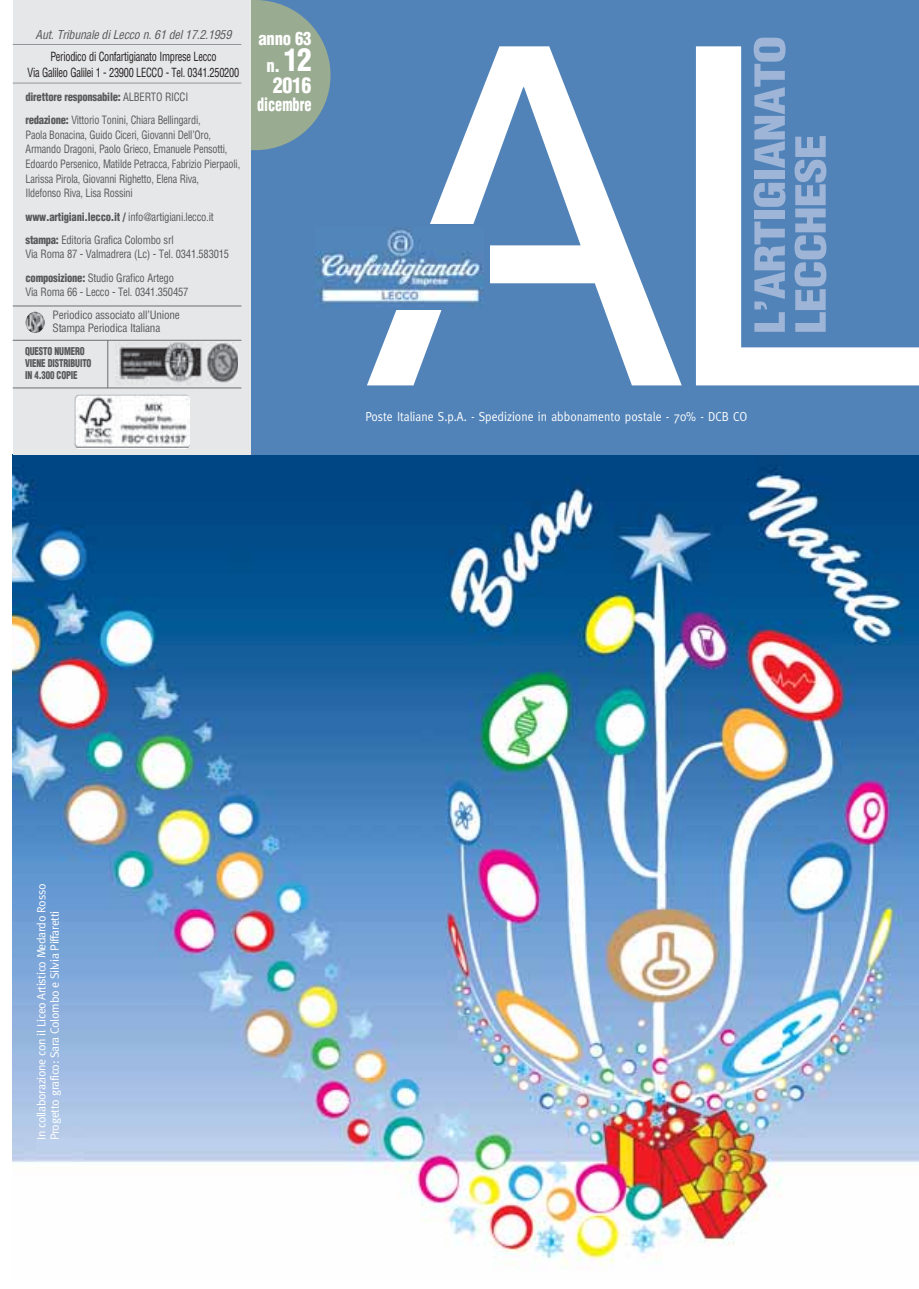
<style>
.page{position:relative;width:919px;height:1289px;background:#fff}
.page>*{position:absolute;margin:0;border:0;box-sizing:border-box;transform-origin:0 0}
.t1{font:474.6px "Helvetica Neue";color:#fff}
.t2{font:900 condensed 40.5px/40.8px "Helvetica";letter-spacing:-.02em;color:#9eb5d7;scale:1.24 1}
.t3{font:900 condensed 21px "Helvetica";color:#fff;scale:.95 1}
.t4{font:900 condensed 18px "Helvetica";color:#fff;scale:.79 1}
.t5{font:900 condensed 17.7px/27.8px "Helvetica";letter-spacing:-.02em;color:#fff;text-align:center;scale:.95 1}
.t6{font:13.05px "Meta";color:#fff;scale:.9 1}
.t7{font:condensed 12.3px/16.5px "Helvetica";letter-spacing:-.025em;color:#231f20;text-align:center;scale:.84 1}
.t8{font:12px/13.5px "Meta";letter-spacing:-.025em;color:#fff}
.t9{font:italic condensed 12px "Helvetica";letter-spacing:-.02em;color:#58595b}
.t10{font:condensed 11.25px/23.2px "Helvetica";letter-spacing:-.02em;color:#58595b;scale:.94 1}
.t11{font:condensed 11.25px/14.7px "Helvetica";letter-spacing:-.02em;color:#58595b;scale:.91 1}
.t12{font:condensed 11.25px "Helvetica";letter-spacing:-.02em;color:#58595b}
.t13{font:900 condensed 10.5px/12px "Helvetica";letter-spacing:-.015em;color:#58595b;scale:.84 1}
.s1{font-weight:900}
.s2{font-size:30.6px}
</style>
<div class="page">
<img style="left:13px;top:454px;width:905px;height:812px">
<div style="left:227px;top:0;width:691px;height:454px;background:#5183b8"></div>
<div style="left:180px;top:0;width:150px;height:150px;background:#99ab91;border-radius:50%"></div>
<div style="left:13px;top:0;width:237px;height:454px;background:#e6e7e8"></div>
<hr style="left:13px;top:305px;width:228px;height:1px;background:#6d6e70">
<hr style="left:13px;top:83px;width:228px;height:1px;background:#939598">
<hr style="left:13px;top:44px;width:228px;height:1px;background:#939598">
<img style="left:26px;top:312px;width:19px;height:21px;border-radius:50%">
<hr style="left:107px;top:340px;width:1px;height:48px;background:#6d6e70">
<hr style="left:13px;top:340px;width:228px;height:1px;background:#6d6e70">
<hr style="left:13px;top:387px;width:228px;height:1px;background:#6d6e70">
<img style="left:118px;top:342px;width:84px;height:41px">
<img style="left:206px;top:343px;width:32px;height:39px">
<div style="left:75px;top:395px;width:115px;height:54px;background:#939598;border-radius:4px"></div>
<img style="left:75px;top:395px;width:115px;height:52px;border-radius:4px">
<img style="left:315px;top:227px;width:169px;height:80px">
<p class="t9" style="left:36px;top:30px;width:197px">Aut. Tribunale di Lecco n. 61 del 17.2.1959</p>
<p class="t7" style="left:28px;top:49px;width:253px">Periodico di Confartigianato Imprese Lecco<br>Via Galileo Galilei 1 - 23900 LECCO - Tel. 0341.250200</p>
<p class="t10" style="left:26px;top:86px;width:188px"><span class="s1">direttore responsabile:</span> ALBERTO RICCI <span class="s1">redazione:</span> Vittorio Tonini, Chiara Bellingardi,</p>
<p class="t11" style="left:26px;top:128px;width:237px">Paola Bonacina, Guido Ciceri, Giovanni Dell’Oro, Armando Dragoni, Paolo Grieco, Emanuele Pensotti, Edoardo Persenico, Matilde Petracca, Fabrizio Pierpaoli, Larissa Pirola, Giovanni Righetto, Elena Riva,<br>Ildefonso Riva, Lisa Rossini</p>
<p class="t10" style="left:26px;top:206px;width:202px"><span class="s1">www.artigiani.lecco.it /</span> info@artigiani.lecco.it <span class="s1">stampa:</span> Editoria Grafica Colombo srl</p>
<p class="t10" style="left:26px;top:244px;width:218px">Via Roma 87 - Valmadrera (Lc) - Tel. 0341.583015 <span class="s1">composizione:</span> Studio Grafico Artego</p>
<p class="t10" style="left:53px;top:282px;width:146px;text-indent:-27px">Via Roma 66 - Lecco - Tel. 0341.350457<br>Periodico associato all’Unione</p>
<p class="t12" style="left:53px;top:323px;width:109px">Stampa Periodica Italiana</p>
<p class="t13" style="left:25px;top:346px;width:81px">QUESTO NUMERO<br>VIENE DISTRIBUITO<br>IN 4.300 COPIE</p>
<h3 class="t5" style="left:258px;top:26px;width:57px">anno 63 n. <span class="s2">12</span></h3>
<h3 class="t3" style="left:273px;top:77px;width:42px">2016</h3>
<h3 class="t4" style="left:257px;top:98px;width:70px">dicembre</h3>
<h2 class="t2" style="left:753px;top:334px;width:242px;rotate:-90deg">L’ARTIGIANATO<br>LECCHESE</h2>
<h1 class="t1" style="left:370px;top:46px;width:554px">AL</h1>
<p class="t6" style="left:365px;top:411px;width:425px">Poste Italiane S.p.A. - Spedizione in abbonamento postale - 70% - DCB CO</p>
<p class="t8" style="left:35px;top:1140px;width:258px;rotate:-90deg">In collaborazione con il Liceo Artistico Medardo Rosso<br>Progetto grafico: Sara Colombo e Silvia Piffaretti</p>
</div>
